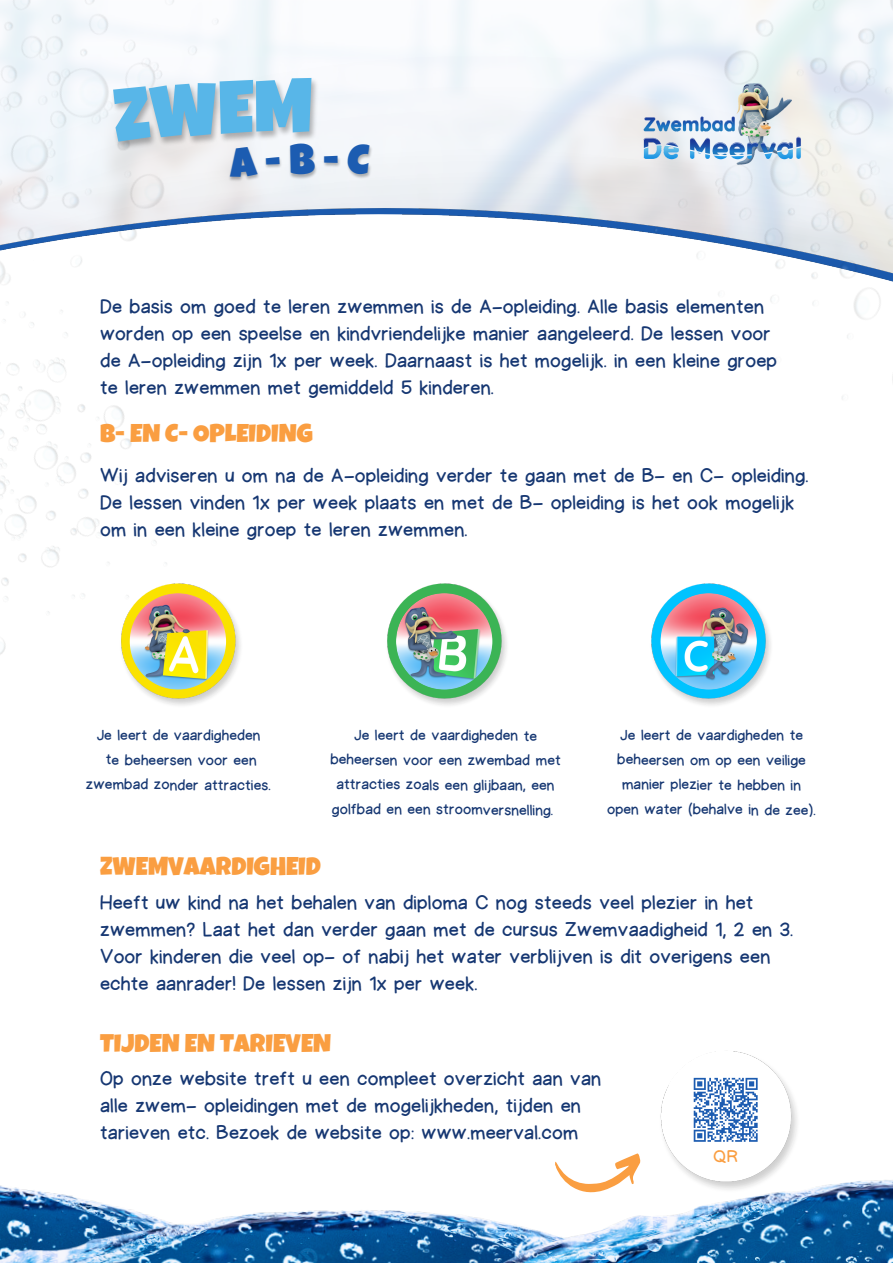
<style>
.page{position:relative;width:893px;height:1264px;background:#fff}
.page>*{position:absolute;margin:0;border:0;box-sizing:border-box;transform-origin:0 0}
.t1{font:42.45px "Luckiest Guy";color:#1c5cb1}
.t2{font:25.65px "Luckiest Guy";color:#fa9e41}
.t3{font:20.1px/27px "Halley";letter-spacing:.01em;color:#163772}
.t4{font:16.65px "Balsamiq Sans";color:#fa9e41}
.t5{font:15.15px/24.8px "Halley";letter-spacing:.005em;color:#163772;text-align:center}
</style>
<div class="page">
<img style="left:282px;top:105px;width:302px;height:120px">
<img style="left:0;top:1185px;width:492px;height:77px">
<img style="left:584px;top:0;width:308px;height:401px">
<img style="left:634px;top:75px;width:175px;height:97px">
<img style="left:0;top:0;width:282px;height:250px">
<img style="left:0;top:250px;width:168px;height:405px">
<img style="left:387px;top:583px;width:121px;height:124px">
<img style="left:396px;top:593px;width:96px;height:96px;border-radius:50%">
<img style="left:116px;top:581px;width:126px;height:126px">
<img style="left:130px;top:593px;width:96px;height:96px;border-radius:50%">
<img style="left:651px;top:583px;width:121px;height:124px">
<img style="left:660px;top:593px;width:96px;height:96px;border-radius:50%">
<img style="left:492px;top:1050px;width:400px;height:212px">
<div style="left:690px;top:1074px;width:71px;height:71px;background:#fff"></div>
<svg style="left:693px;top:1077px;width:65px;height:65px"></svg>
<img style="left:103px;top:70px;width:226px;height:110px">
<img style="left:223px;top:139px;width:155px;height:60px">
<svg style="left:112px;top:77px;width:203px;height:101px"></svg>
<svg style="left:347px;top:143px;width:23px;height:31px"></svg>
<p class="t1" style="left:323px;top:144px;width:18px">-</p>
<p class="t3" style="left:100px;top:294px;width:678px">De basis om goed te leren zwemmen is de A-opleiding. Alle basis elementen worden op een speelse en kindvriendelijke manier aangeleerd. De lessen voor de A-opleiding zijn 1x per week. Daarnaast is het mogelijk. in een kleine groep te leren zwemmen met gemiddeld 5 kinderen.</p>
<p class="t2" style="left:100px;top:424px;width:214px">B- EN C- OPLEIDING</p>
<p class="t3" style="left:100px;top:463px;width:710px">Wij adviseren u om na de A-opleiding verder te gaan met de B- en C- opleiding.<br>De lessen vinden 1x per week plaats en met de B- opleiding is het ook mogelijk om in een kleine groep te leren zwemmen.</p>
<p class="t5" style="left:97px;top:723px;width:165px">Je leert de vaardigheden</p>
<p class="t5" style="left:86px;top:748px;width:186px">te beheersen voor een zwembad zonder attracties.</p>
<p class="t5" style="left:330px;top:723px;width:232px">Je leert de vaardigheden te beheersen voor een zwembad met attracties zoals een glijbaan, een golfbad en een stroomversnelling.</p>
<p class="t5" style="left:607px;top:723px;width:210px">Je leert de vaardigheden te beheersen om op een veilige manier plezier te hebben in open water (behalve in de zee).</p>
<p class="t2" style="left:100px;top:857px;width:222px">ZWEMVAARDIGHEID</p>
<p class="t3" style="left:100px;top:889px;width:694px">Heeft uw kind na het behalen van diploma C nog steeds veel plezier in het zwemmen? Laat het dan verder gaan met de cursus Zwemvaadigheid 1, 2 en 3.<br>Voor kinderen die veel op- of nabij het water verblijven is dit overigens een echte aanrader! De lessen zijn 1x per week.</p>
<p class="t2" style="left:100px;top:1033px;width:233px">TIJDEN EN TARIEVEN</p>
<p class="t3" style="left:100px;top:1065px;width:502px">Op onze website treft u een compleet overzicht aan van alle zwem- opleidingen met de mogelijkheden, tijden en tarieven etc. Bezoek de website op: www.meerval.com</p>
<p class="t4" style="left:713px;top:1147px;width:26px">QR</p>
</div>
